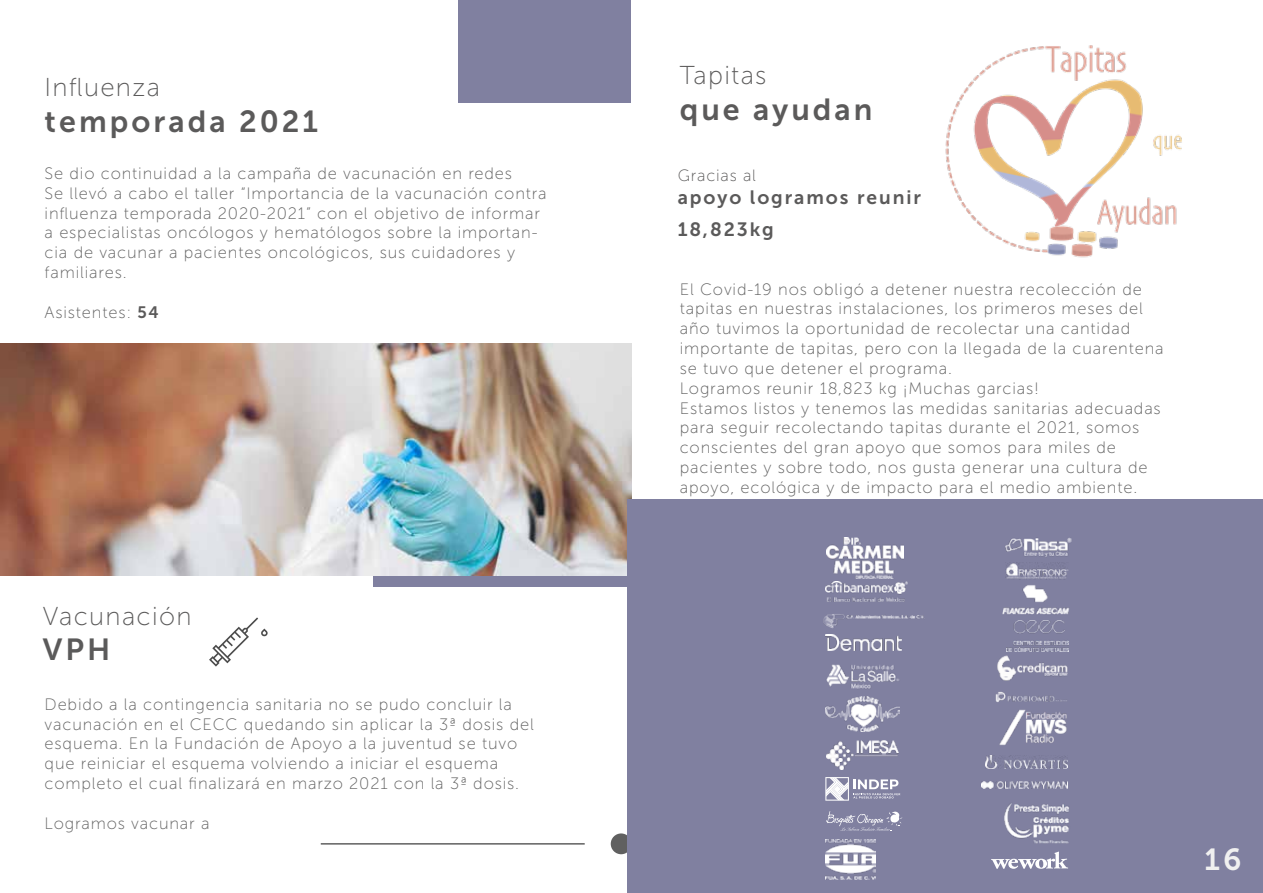
<style>
.page{position:relative;width:1263px;height:893px;background:#fff}
.page>*{position:absolute;margin:0;border:0;box-sizing:border-box;transform-origin:0 0}
.t1{font:30.45px "Museo Sans 700";letter-spacing:.1em;color:#5b5a5a}
.t2{font:30.45px "Museo Sans 700";color:#f0f0f0}
.t3{font:25.8px "Museo Sans 100";letter-spacing:.05em;color:#5b5a5a}
.t4{font:19.2px/32.1px "Museo Sans 700";letter-spacing:.1em;color:#5b5a5a}
.t5{font:16.5px/19.8px "Museo Sans 100";letter-spacing:.05em;color:#606060}
.t6{font:16.35px "Museo Sans 100";letter-spacing:.05em;color:#5b5a5a}
.s1{font-family:"Museo Sans 700";color:#5b5a5a}
</style>
<div class="page">
<img style="left:0;top:343px;width:631px;height:233px">
<div style="left:459px;top:0;width:172px;height:102px;background:#8080a0"></div>
<hr style="left:321px;top:843px;width:264px;height:2px;background:#606060">
<div style="left:611px;top:833px;width:20px;height:21px;background:#606060;border-radius:50%"></div>
<svg style="left:209px;top:617px;width:59px;height:50px"></svg>
<div style="left:373px;top:576px;width:257px;height:11px;background:#8080a0"></div>
<img style="left:945px;top:45px;width:237px;height:213px">
<div style="left:628px;top:500px;width:635px;height:393px;background:#8080a0"></div>
<img style="left:999px;top:709px;width:68px;height:36px">
<img style="left:825px;top:634px;width:76px;height:16px">
<svg style="left:825px;top:777px;width:75px;height:24px"></svg>
<svg style="left:826px;top:811px;width:76px;height:20px"></svg>
<img style="left:825px;top:840px;width:50px;height:39px">
<img style="left:1006px;top:569px;width:62px;height:10px">
<img style="left:1002px;top:585px;width:67px;height:36px">
<img style="left:1007px;top:621px;width:61px;height:30px">
<img style="left:995px;top:692px;width:72px;height:10px">
<img style="left:985px;top:755px;width:83px;height:13px">
<img style="left:981px;top:782px;width:87px;height:7px">
<img style="left:1004px;top:803px;width:65px;height:41px">
<svg style="left:991px;top:852px;width:77px;height:17px"></svg>
<img style="left:827px;top:537px;width:77px;height:41px">
<img style="left:826px;top:581px;width:81px;height:21px">
<img style="left:826px;top:664px;width:73px;height:25px">
<img style="left:825px;top:697px;width:74px;height:35px">
<img style="left:1005px;top:538px;width:67px;height:31px">
<img style="left:826px;top:741px;width:73px;height:28px">
<img style="left:823px;top:614px;width:101px;height:14px">
<img style="left:997px;top:655px;width:71px;height:26px">
<h2 class="t3" style="left:45px;top:73px;width:117px">Influenza</h2>
<h1 class="t1" style="left:45px;top:104px;width:275px">temporada 2021</h1>
<p class="t5" style="left:45px;top:164px;width:504px">Se dio continuidad a la campaña de vacunación en redes<br>Se llevó a cabo el taller “Importancia de la vacunación contra influenza temporada 2020-2021” con el objetivo de informar a especialistas oncólogos y hematólogos sobre la importan&shy;cia de vacunar a pacientes oncológicos, sus cuidadores y familiares.</p>
<p class="t5" style="left:45px;top:302px;width:116px">Asistentes: <span class="s1">54</span></p>
<h2 class="t3" style="left:43px;top:602px;width:150px">Vacunación</h2>
<h1 class="t1" style="left:43px;top:633px;width:69px">VPH</h1>
<p class="t5" style="left:45px;top:694px;width:491px">Debido a la contingencia sanitaria no se pudo concluir la vacunación en el CECC quedando sin aplicar la 3ª dosis del esquema. En la Fundación de Apoyo a la juventud se tuvo que reiniciar el esquema volviendo a iniciar el esquema completo el cual finalizará en marzo 2021 con la 3ª dosis.</p>
<p class="t5" style="left:45px;top:813px;width:166px">Logramos vacunar a</p>
<h2 class="t3" style="left:680px;top:62px;width:88px">Tapitas</h2>
<h1 class="t1" style="left:680px;top:93px;width:194px">que ayudan</h1>
<p class="t6" style="left:678px;top:167px;width:80px">Gracias al</p>
<p class="t4" style="left:678px;top:181px;width:245px">apoyo logramos reunir<br>18,823kg</p>
<p class="t5" style="left:680px;top:279px;width:485px">El Covid-19 nos obligó a detener nuestra recolección de tapitas en nuestras instalaciones, los primeros meses del año tuvimos la oportunidad de recolectar una cantidad importante de tapitas, pero con la llegada de la cuarentena se tuvo que detener el programa.<br>Logramos reunir 18,823 kg ¡Muchas garcias!<br>Estamos listos y tenemos las medidas sanitarias adecuadas para seguir recolectando tapitas durante el 2021, somos conscientes del gran apoyo que somos para miles de pacientes y sobre todo, nos gusta generar una cultura de apoyo, ecológica y de impacto para el medio ambiente.</p>
<h1 class="t2" style="left:1204px;top:843px;width:38px">16</h1>
</div>
